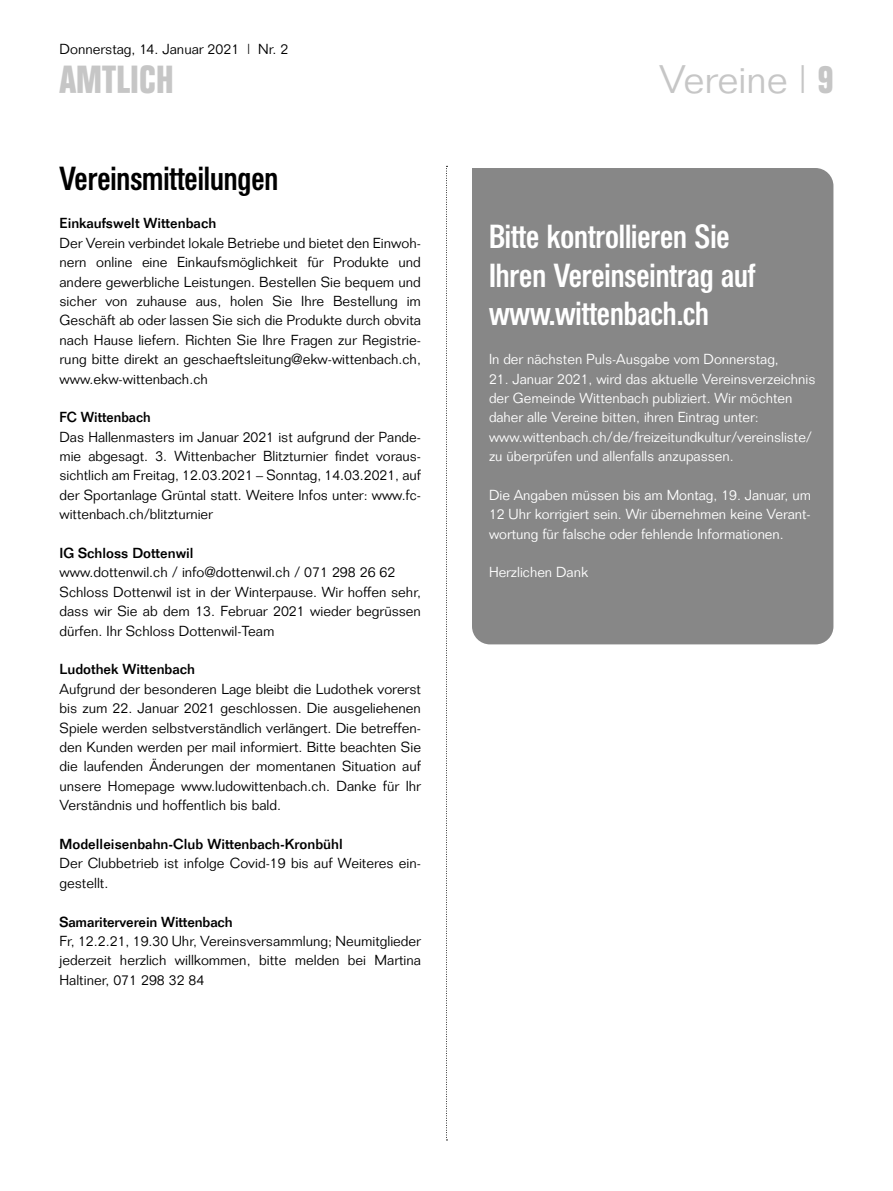
<style>
.page{position:relative;width:893px;height:1191px;background:#fff}
.page>*{position:absolute;margin:0;border:0;box-sizing:border-box;transform-origin:0 0}
.t1{font:300 39px "Folio";color:#c6c6c6}
.t2{font:700 39px "Folio Condensed BQ";letter-spacing:.015em;color:#c6c6c6}
.t3{font:500 33px/38.8px "Folio Condensed BQ";color:#fff}
.t4{font:500 33px "Folio Condensed BQ";color:#000}
.t5{font:300 14.25px/19.4px "Folio";color:#000;text-align:justify}
.t6{font:300 14.25px/19.4px "Folio";color:#fff}
.t7{font:500 14.25px "Folio";color:#000}
.t8{font:500 14.25px "Folio";color:#000;scale:.96 1}
.s1{font-family:"Folio Condensed BQ";font-weight:700}
</style>
<div class="page">
<svg style="left:446px;top:166px;width:1px;height:974px"></svg>
<div style="left:472px;top:168px;width:361px;height:476px;background:#878787"></div>
<p class="t5" style="left:60px;top:39px;width:230px">Donnerstag, 14. Januar 2021 | Nr. 2</p>
<h1 class="t2" style="left:60px;top:58px;width:116px">AMTLICH</h1>
<h2 class="t4" style="left:60px;top:160px;width:220px">Vereinsmitteilungen</h2>
<p class="t7" style="left:60px;top:215px;width:158px">Einkaufswelt Wittenbach</p>
<p class="t5" style="left:60px;top:233px;width:363px">Der Verein verbindet lokale Betriebe und bietet den Einwoh&shy;nern online eine Einkaufsmöglichkeit für Produkte und andere gewerbliche Leistungen. Bestellen Sie bequem und sicher von zuhause aus, holen Sie Ihre Bestellung im Geschäft ab oder lassen Sie sich die Produkte durch obvita nach Hause liefern. Richten Sie Ihre Fragen zur Registrie&shy;rung bitte direkt an geschaeftsleitung@ekw-wittenbach.ch, www.ekw-wittenbach.ch</p>
<p class="t8" style="left:60px;top:409px;width:97px">FC Wittenbach</p>
<p class="t5" style="left:60px;top:427px;width:363px">Das Hallenmasters im Januar 2021 ist aufgrund der Pande&shy;mie abgesagt. 3. Wittenbacher Blitzturnier findet voraus&shy;sichtlich am Freitag, 12.03.2021 – Sonntag, 14.03.2021, auf der Sportanlage Grüntal statt. Weitere Infos unter: www.fc&shy;wittenbach.ch/blitzturnier</p>
<p class="t7" style="left:60px;top:544px;width:136px">IG Schloss Dottenwil</p>
<p class="t5" style="left:60px;top:563px;width:363px;text-align:left">www.dottenwil.ch / info@dottenwil.ch / 071 298 26 62<br>Schloss Dottenwil ist in der Winterpause. Wir hoffen sehr, dass wir Sie ab dem 13. Februar 2021 wieder begrüssen dürfen. Ihr Schloss Dottenwil-Team</p>
<p class="t7" style="left:60px;top:661px;width:137px">Ludothek Wittenbach</p>
<p class="t5" style="left:60px;top:679px;width:363px">Aufgrund der besonderen Lage bleibt die Ludothek vorerst bis zum 22. Januar 2021 geschlossen. Die ausgeliehenen Spiele werden selbstverständlich verlängert. Die betreffen&shy;den Kunden werden per mail informiert. Bitte beachten Sie die laufenden Änderungen der momentanen Situation auf unsere Homepage www.ludowittenbach.ch. Danke für Ihr Verständnis und hoffentlich bis bald.</p>
<p class="t7" style="left:60px;top:835px;width:285px">Modelleisenbahn-Club Wittenbach-Kronbühl</p>
<p class="t5" style="left:60px;top:853px;width:363px">Der Clubbetrieb ist infolge Covid-19 bis auf Weiteres ein&shy;gestellt.</p>
<p class="t7" style="left:60px;top:913px;width:175px">Samariterverein Wittenbach</p>
<p class="t5" style="left:60px;top:931px;width:363px">Fr, 12.2.21, 19.30 Uhr, Vereinsversammlung; Neumitglieder jederzeit herzlich willkommen, bitte melden bei Martina Haltiner, 071 298 32 84</p>
<h1 class="t1" style="left:659px;top:56px;width:176px">Vereine | <span class="s1">9</span></h1>
<h2 class="t3" style="left:489px;top:218px;width:268px">Bitte kontrollieren Sie<br>Ihren Vereinseintrag auf www.wittenbach.ch</h2>
<p class="t6" style="left:489px;top:349px;width:291px">In der nächsten Puls-Ausgabe vom Donnerstag,</p>
<p class="t6" style="left:489px;top:369px;width:328px">21. Januar 2021, wird das aktuelle Vereinsverzeichnis der Gemeinde Wittenbach publiziert. Wir möchten daher alle Vereine bitten, ihren Eintrag unter: www.wittenbach.ch/de/freizeitundkultur/vereinsliste/ zu überprüfen und allenfalls anzupassen.</p>
<p class="t6" style="left:489px;top:485px;width:323px;text-align:justify">Die Angaben müssen bis am Montag, 19. Januar, um 12 Uhr korrigiert sein. Wir übernehmen keine Verant&shy;wortung für falsche oder fehlende Informationen.</p>
<p class="t6" style="left:489px;top:563px;width:101px">Herzlichen Dank</p>
</div>
